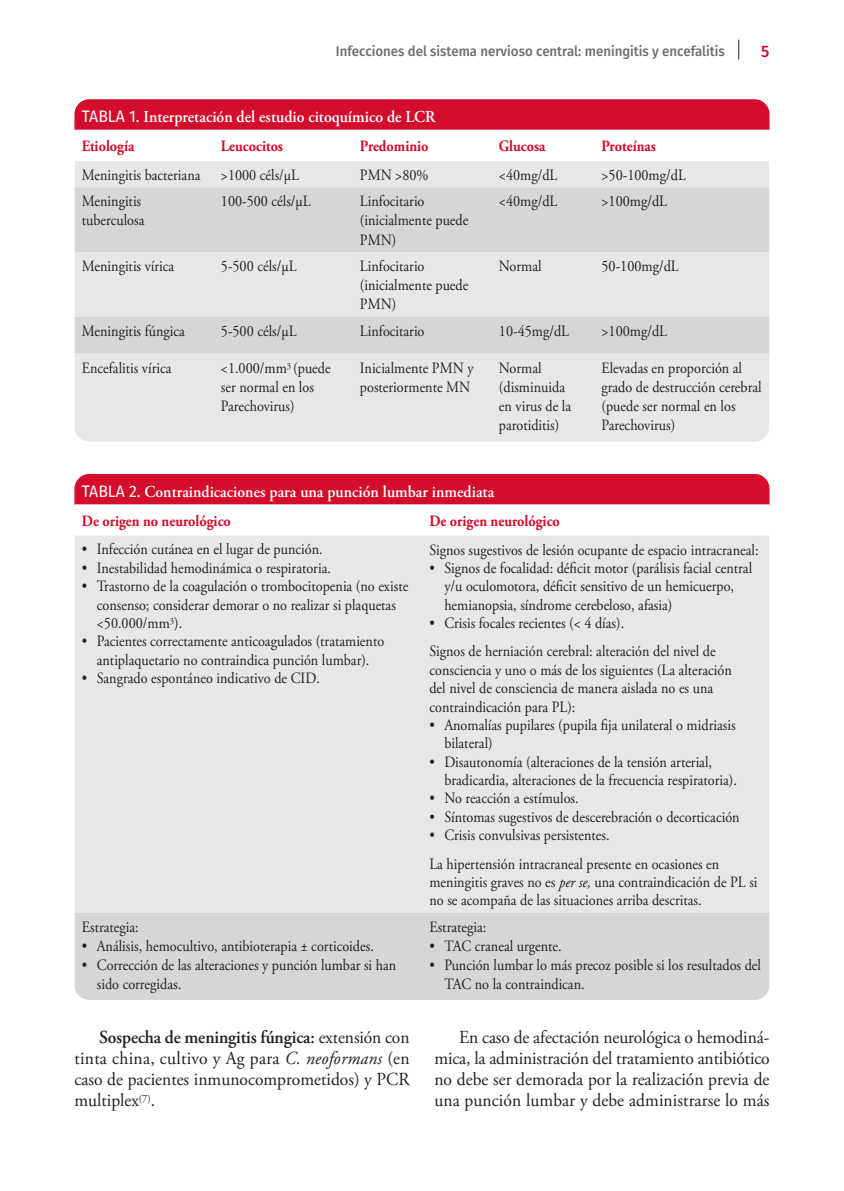
<style>
.page{position:relative;width:844px;height:1191px;background:#fff}
.page>*{position:absolute;margin:0;border:0;box-sizing:border-box;transform-origin:0 0}
.tx{font:18.38px/21px "Adobe Garamond Pro";color:#231f20;text-align:justify;scale:.95 1}
.t1{font:600 16.62px "Adobe Garamond Pro";color:#fff;scale:.95 1}
.t2{font:500 16.62px "Trujillo";color:#d30d2b;scale:.95 1}
.t3{font:15.75px/19.2px "Adobe Garamond Pro";color:#231f20;scale:.9 1}
.t4{font:700 15.75px "Adobe Garamond Pro";color:#d30d2b;scale:.9 1}
.t5{font:500 14px "Trujillo";color:#6c6d70;scale:.95 1}
.s1{font-family:"Trujillo";font-weight:400}
.s2{font-style:italic}
.s3{font-weight:600}
</style>
<div class="page">
<svg style="left:738px;top:40px;width:1px;height:20px"></svg>
<div style="left:74px;top:99px;width:695px;height:31px;background:#d30d2b"></div>
<div style="left:75px;top:161px;width:694px;height:26px;background:#e6e7e9"></div>
<svg style="left:74px;top:187px;width:695px;height:167px;background:#dbdcde"></svg>
<div style="left:75px;top:354px;width:694px;height:87px;background:#e6e7e9"></div>
<div style="left:74px;top:474px;width:695px;height:30px;background:#d30d2b"></div>
<svg style="left:74px;top:504px;width:695px;height:1px"></svg>
<div style="left:75px;top:536px;width:694px;height:376px;background:#e6e7e9"></div>
<div style="left:74px;top:912px;width:695px;height:88px;background:#d5d6d8"></div>
<p class="t5" style="left:336px;top:40px;width:411px">Infecciones del sistema nervioso central: meningitis y encefalitis</p>
<p class="t2" style="left:761px;top:38px;width:10px">5</p>
<p class="t1" style="left:82px;top:107px;width:373px"><span class="s1">TABLA 1.</span> Interpretación del estudio citoquímico de LCR</p>
<p class="t4" style="left:82px;top:137px;width:60px">Etiología</p>
<p class="t4" style="left:221px;top:137px;width:70px">Leucocitos</p>
<p class="t4" style="left:360px;top:137px;width:78px">Predominio</p>
<p class="t4" style="left:499px;top:137px;width:53px">Glucosa</p>
<p class="t4" style="left:601px;top:137px;width:62px">Proteínas</p>
<p class="t3" style="left:82px;top:166px;width:133px">Meningitis bacteriana</p>
<p class="t3" style="left:221px;top:166px;width:88px">&gt;1000 céls/µL</p>
<p class="t3" style="left:360px;top:166px;width:78px">PMN &gt;80%</p>
<p class="t3" style="left:499px;top:166px;width:66px">&lt;40mg/dL</p>
<p class="t3" style="left:601px;top:166px;width:95px">&gt;50-100mg/dL</p>
<p class="t3" style="left:82px;top:192px;width:71px">Meningitis tuberculosa</p>
<p class="t3" style="left:221px;top:192px;width:101px">100-500 céls/µL</p>
<p class="t3" style="left:360px;top:192px;width:122px">Linfocitario (inicialmente puede<br>PMN)</p>
<p class="t3" style="left:499px;top:192px;width:66px">&lt;40mg/dL</p>
<p class="t3" style="left:601px;top:192px;width:74px">&gt;100mg/dL</p>
<p class="t3" style="left:82px;top:257px;width:104px">Meningitis vírica</p>
<p class="t3" style="left:221px;top:257px;width:85px">5-500 céls/µL</p>
<p class="t3" style="left:360px;top:257px;width:122px">Linfocitario (inicialmente puede<br>PMN)</p>
<p class="t3" style="left:499px;top:257px;width:49px">Normal</p>
<p class="t3" style="left:601px;top:257px;width:87px">50-100mg/dL</p>
<p class="t3" style="left:82px;top:322px;width:116px">Meningitis fúngica</p>
<p class="t3" style="left:221px;top:322px;width:85px">5-500 céls/µL</p>
<p class="t3" style="left:360px;top:322px;width:73px">Linfocitario</p>
<p class="t3" style="left:499px;top:322px;width:79px">10-45mg/dL</p>
<p class="t3" style="left:601px;top:322px;width:74px">&gt;100mg/dL</p>
<p class="t3" style="left:82px;top:358px;width:101px">Encefalitis vírica</p>
<p class="t3" style="left:221px;top:358px;width:123px">&lt;1.000/mm<sup>3</sup> (puede ser normal en los<br>Parechovirus)</p>
<p class="t3" style="left:360px;top:358px;width:128px">Inicialmente PMN y posteriormente MN</p>
<p class="t3" style="left:499px;top:358px;width:82px">Normal (disminuida en virus de la parotiditis)</p>
<p class="t3" style="left:601px;top:358px;width:179px">Elevadas en proporción al grado de destrucción cerebral (puede ser normal en los<br>Parechovirus)</p>
<p class="t1" style="left:82px;top:482px;width:435px"><span class="s1">TABLA 2.</span> Contraindicaciones para una punción lumbar inmediata</p>
<p class="t4" style="left:82px;top:511px;width:167px">De origen no neurológico</p>
<p class="t4" style="left:429px;top:511px;width:146px">De origen neurológico</p>
<p class="t3" style="left:82px;top:540px;width:269px">• Infección cutánea en el lugar de punción.</p>
<p class="t3" style="left:82px;top:559px;width:278px">• Inestabilidad hemodinámica o respiratoria.</p>
<p class="t3" style="left:97px;top:577px;width:347px;line-height:18.4px;text-indent:-15px">• Trastorno de la coagulación o trombocitopenia (no existe consenso; considerar demorar o no realizar si plaquetas &lt;50.000/mm<sup>3</sup>).</p>
<p class="t3" style="left:82px;top:633px;width:337px;line-height:18.4px;text-align:center">• Pacientes correctamente anticoagulados (tratamiento antiplaquetario no contraindica punción lumbar).</p>
<p class="t3" style="left:82px;top:669px;width:266px">• Sangrado espontáneo indicativo de CID.</p>
<p class="t3" style="left:429px;top:540px;width:367px">Signos sugestivos de lesión ocupante de espacio intracraneal:</p>
<p class="t3" style="left:444px;top:559px;width:343px;line-height:18.4px;text-indent:-15px">• Signos de focalidad: déficit motor (parálisis facial central y/u oculomotora, déficit sensitivo de un hemicuerpo, hemianopsia, síndrome cerebeloso, afasia)</p>
<p class="t3" style="left:429px;top:609px;width:319px;line-height:28.3px">• Crisis focales recientes (&lt; 4 días).<br>Signos de herniación cerebral: alteración del nivel de</p>
<p class="t3" style="left:429px;top:661px;width:337px;line-height:18.4px">consciencia y uno o más de los siguientes (La alteración del nivel de consciencia de manera aislada no es una contraindicación para PL):</p>
<p class="t3" style="left:444px;top:716px;width:325px;line-height:18.4px;text-indent:-15px">• Anomalías pupilares (pupila fija unilateral o midriasis bilateral)</p>
<p class="t3" style="left:444px;top:753px;width:326px;line-height:18.4px;text-indent:-15px">• Disautonomía (alteraciones de la tensión arterial, bradicardia, alteraciones de la frecuencia respiratoria).</p>
<p class="t3" style="left:429px;top:789px;width:167px">• No reacción a estímulos.</p>
<p class="t3" style="left:429px;top:807px;width:346px">• Síntomas sugestivos de descerebración o decorticación</p>
<p class="t3" style="left:429px;top:821px;width:323px;line-height:28.3px">• Crisis convulsivas persistentes.<br>La hipertensión intracraneal presente en ocasiones en</p>
<p class="t3" style="left:429px;top:873px;width:366px;line-height:18.4px">meningitis graves no es <span class="s2">per se,</span> una contraindicación de PL si no se acompaña de las situaciones arriba descritas.</p>
<p class="t3" style="left:82px;top:917px;width:65px">Estrategia:</p>
<p class="t3" style="left:82px;top:936px;width:326px">• Análisis, hemocultivo, antibioterapia ± corticoides.</p>
<p class="t3" style="left:97px;top:956px;width:334px;text-indent:-15px">• Corrección de las alteraciones y punción lumbar si han sido corregidas.</p>
<p class="t3" style="left:429px;top:917px;width:65px">Estrategia:</p>
<p class="t3" style="left:429px;top:936px;width:148px">• TAC craneal urgente.</p>
<p class="t3" style="left:444px;top:956px;width:353px;text-indent:-15px">• Punción lumbar lo más precoz posible si los resultados del<br>TAC no la contraindican.</p>
<p class="tx" style="left:74px;top:1027px;width:354px;text-indent:25px"><span class="s3">Sospecha de meningitis fúngica:</span> extensión con tinta china, cultivo y Ag para <span class="s2">C. neoformans</span> (en caso de pacientes inmunocomprometidos) y PCR multiplex<sup>(7)</sup>.</p>
<p class="tx" style="left:434px;top:1027px;width:354px;text-indent:25px">En caso de afectación neurológica o hemodiná&shy;mica, la administración del tratamiento antibiótico no debe ser demorada por la realización previa de una punción lumbar y debe administrarse lo más</p>
</div>
